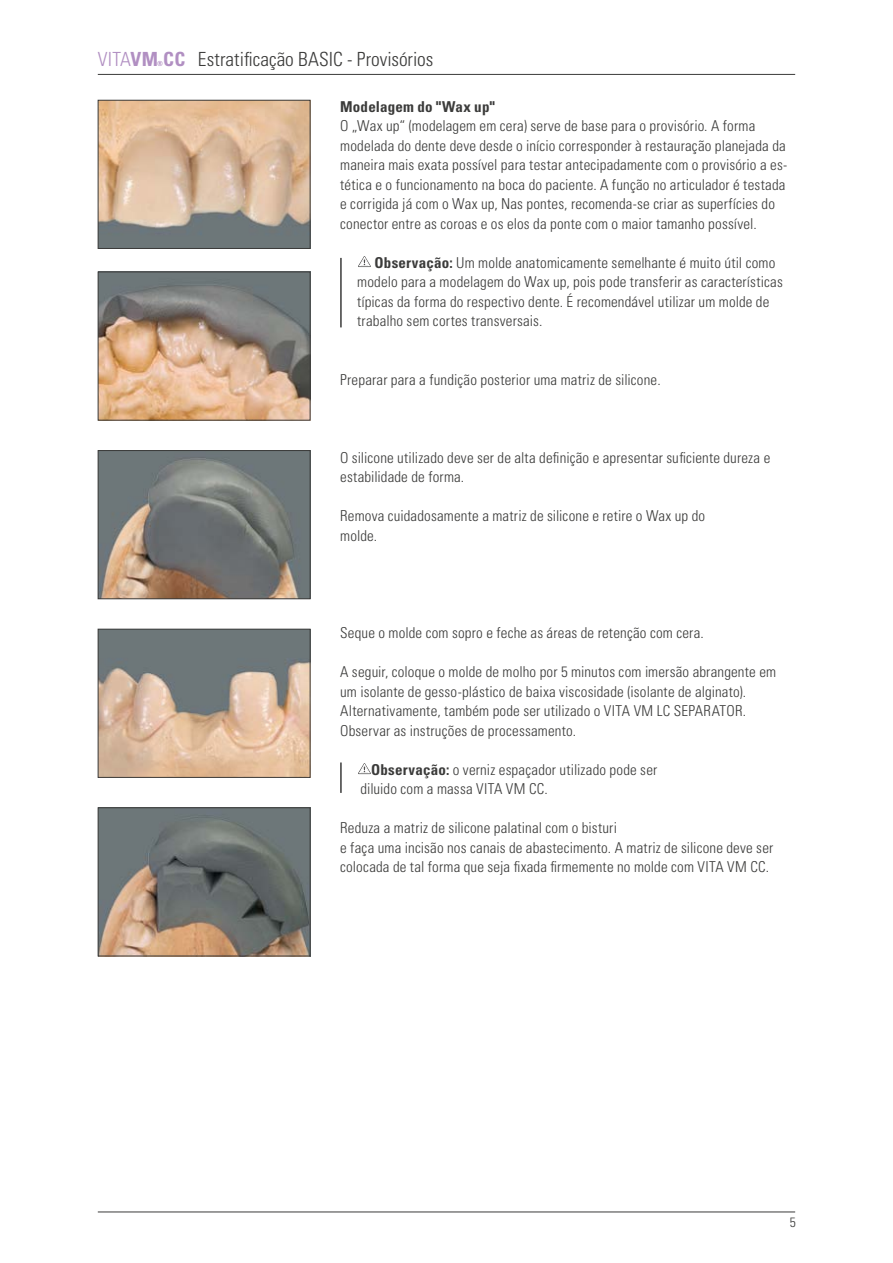
<style>
.page{position:relative;width:893px;height:1263px;background:#fff}
.page>*{position:absolute;margin:0;border:0;box-sizing:border-box;transform-origin:0 0}
.t1{font:300 condensed 19.5px "Univers LT";color:#3b3b3a}
.t2{font:300 condensed 19.5px "Univers LT";color:#b18fc2}
.t3{font:300 condensed 15px/19.5px "Univers LT";letter-spacing:.01em;color:#3b3b3a}
.t4{font:700 condensed 15px "Univers LT";letter-spacing:.01em;color:#3b3b3a}
.t5{font:300 condensed 13.5px "Univers LT";color:#3b3b3a}
.t6{font:700 condensed 7.05px "Univers LT";color:#b18fc2}
.s1{font-weight:700}
</style>
<div class="page">
<hr style="left:98px;top:74px;width:697px;height:1px;background:#3b3b3a">
<hr style="left:98px;top:1212px;width:697px;height:1px;background:#3b3b3a">
<img style="left:100px;top:102px;width:208px;height:145px">
<div style="left:98px;top:100px;width:212px;height:149px;border:1px solid #3b3b3a"></div>
<img style="left:100px;top:274px;width:208px;height:144px">
<div style="left:98px;top:272px;width:212px;height:148px;border:1px solid #3b3b3a"></div>
<img style="left:100px;top:452px;width:208px;height:145px">
<div style="left:98px;top:450px;width:212px;height:149px;border:1px solid #3b3b3a"></div>
<img style="left:100px;top:631px;width:208px;height:145px">
<div style="left:98px;top:629px;width:212px;height:149px;border:1px solid #3b3b3a"></div>
<img style="left:100px;top:809px;width:208px;height:145px">
<div style="left:98px;top:807px;width:212px;height:149px;border:1px solid #3b3b3a"></div>
<svg style="left:358px;top:256px;width:13px;height:11px"></svg>
<svg style="left:358px;top:763px;width:13px;height:11px"></svg>
<hr style="left:340px;top:762px;width:2px;height:31px;background:#3b3b3a">
<hr style="left:340px;top:258px;width:2px;height:69px;background:#3b3b3a">
<h1 class="t2" style="left:98px;top:47px;width:89px">VITA<span class="s1">VM CC</span></h1>
<p class="t6" style="left:157px;top:59px;width:7px">®</p>
<h1 class="t1" style="left:198px;top:47px;width:237px">Estratificação BASIC - Provisórios</h1>
<p class="t4" style="left:340px;top:97px;width:156px">Modelagem do "Wax up"</p>
<p class="t3" style="left:340px;top:116px;width:449px">O „Wax up“ (modelagem em cera) serve de base para o provisório. A forma modelada do dente deve desde o início corresponder à restauração planejada da maneira mais exata possível para testar antecipadamente com o provisório a es&shy;tética e o funcionamento na boca do paciente. A função no articulador é testada e corrigida já com o Wax up, Nas pontes, recomenda-se criar as superfícies do conector entre as coroas e os elos da ponte com o maior tamanho possível.</p>
<p class="t3" style="left:357px;top:253px;width:427px;text-indent:17px"><span class="s1">Observação:</span> Um molde anatomicamente semelhante é muito útil como modelo para a modelagem do Wax up, pois pode transferir as características típicas da forma do respectivo dente. É recomendável utilizar um molde de trabalho sem cortes transversais.</p>
<p class="t3" style="left:340px;top:370px;width:322px">Preparar para a fundição posterior uma matriz de silicone.</p>
<p class="t3" style="left:340px;top:448px;width:432px">O silicone utilizado deve ser de alta definição e apresentar suficiente dureza e estabilidade de forma.</p>
<p class="t3" style="left:340px;top:506px;width:366px">Remova cuidadosamente a matriz de silicone e retire o Wax up do molde.</p>
<p class="t3" style="left:340px;top:623px;width:365px">Seque o molde com sopro e feche as áreas de retenção com cera.</p>
<p class="t3" style="left:340px;top:662px;width:437px">A seguir, coloque o molde de molho por 5 minutos com imersão abrangente em um isolante de gesso-plástico de baixa viscosidade (isolante de alginato).<br>Alternativamente, também pode ser utilizado o VITA VM LC SEPARATOR.<br>Observar as instruções de processamento.</p>
<p class="t3" style="left:361px;top:760px;width:298px;text-indent:11px"><span class="s1">Observação:</span> o verniz espaçador utilizado pode ser diluido com a massa VITA VM CC.</p>
<p class="t3" style="left:340px;top:818px;width:435px">Reduza a matriz de silicone palatinal com o bisturi<br>e faça uma incisão nos canais de abastecimento. A matriz de silicone deve ser colocada de tal forma que seja fixada firmemente no molde com VITA VM CC.</p>
<p class="t5" style="left:790px;top:1214px;width:7px">5</p>
</div>
